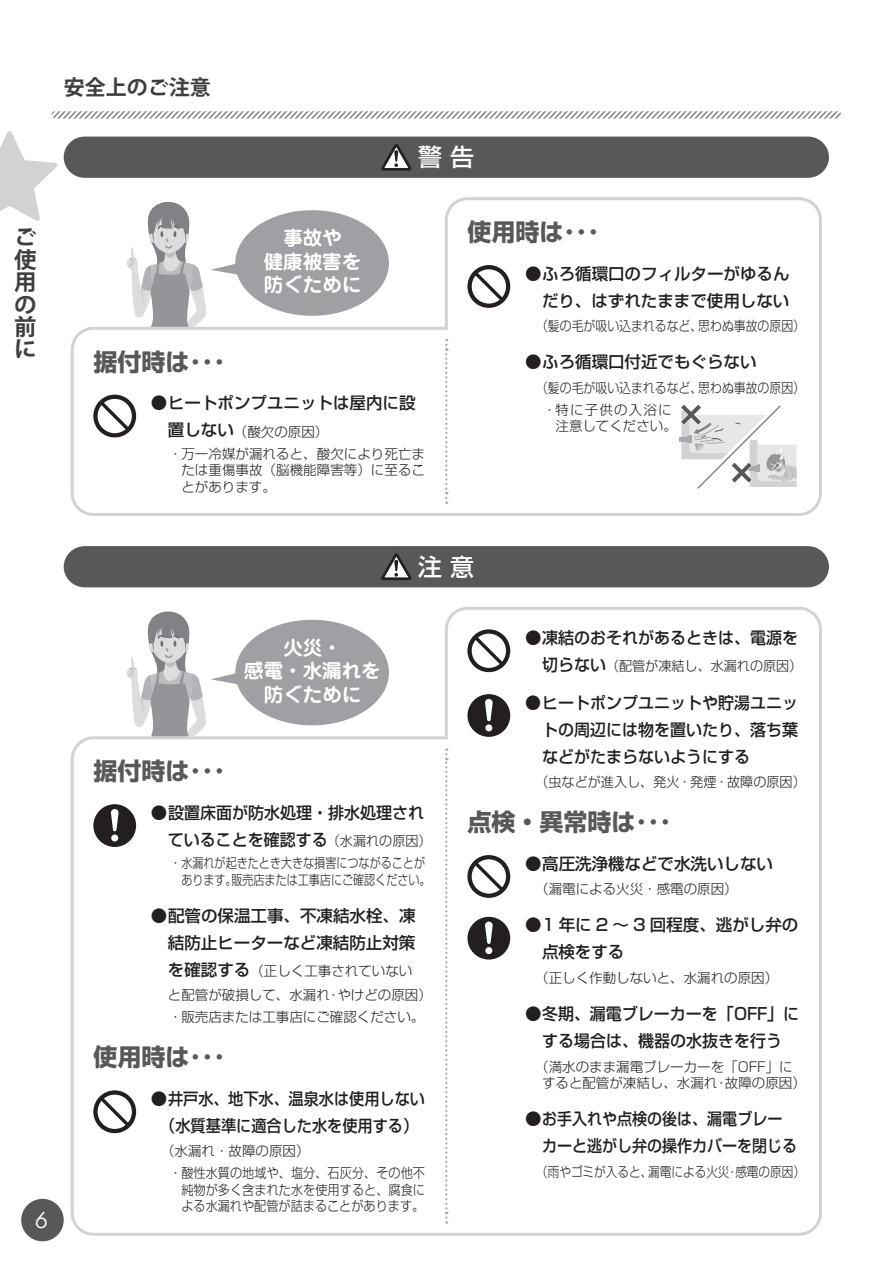
<style>
.page{position:relative;width:893px;height:1263px;background:#fff}
.page>*{position:absolute;margin:0;border:0;box-sizing:border-box;transform-origin:0 0}
.t1{font:24px "Shin Go Pro Bold 90 msp RKSJ H";color:#57585a}
.t2{font:24px "Shin Go Pro Medium 90 msp RKSJ H";color:#fff}
.t3{font:22.5px/22.5px "Koz Go Pro Bold 90 msp RKSJ V";color:#3e3e3f;text-align:justify}
.t4{font:italic 22.5px "Century Gothic";color:#fff}
.t5{font:21px "Koz Go Pro Bold 90 msp RKSJ H";color:#3e3e3f}
.t6{font:19.5px/23.4px "Jun 501 Pro Bold 90 msp RKSJ H";color:#fff;text-align:center}
.t7{font:16.5px/27px "Shin Go Pro Medium 90 msp RKSJ H";color:#231f20;text-align:right}
.t8{font:16.5px/27px "Shin Go Pro Medium 90 msp RKSJ H";color:#231f20;text-align:center;scale:.92 1}
.t9{font:16.5px/27px "Shin Go Pro Medium 90 msp RKSJ H";color:#231f20;scale:.91 1}
.t10{font:13.5px/16.5px "Shin Go Pro Light 90 msp RKSJ H";color:#231f20}
.t11{font:13.5px/22px "Shin Go Pro Light 90 msp RKSJ H";color:#231f20;scale:.88 1}
.t12{font:13.5px/16.5px "Shin Go Pro Light 90 msp RKSJ H";color:#231f20;scale:.9 1}
.t13{font:13.5px "Shin Go Pro Light 90 msp RKSJ H";color:#231f20;scale:.86 1}
.s1{font-family:"Jun 34 Pro Medium 90 msp RKSJ H"}
.s2{font-family:"Shin Go Pro Medium 90 msp RKSJ H";font-size:16.5px}
.s3{font-family:"Shin Go Pro Light 90 msp RKSJ H";font-size:13.5px}
</style>
<div class="page">
<svg style="left:0;top:131px;width:58px;height:90px"></svg>
<svg style="left:51px;top:111px;width:790px;height:8px"></svg>
<div style="left:21px;top:1199px;width:43px;height:42px;background:#57585a;border-radius:50%"></div>
<hr style="left:71px;top:350px;width:3px;height:143px;background:#d1d2d4">
<hr style="left:93px;top:513px;width:706px;height:3px;background:#d1d2d4">
<hr style="left:819px;top:220px;width:3px;height:108px;background:#d1d2d4">
<svg style="left:819px;top:328px;width:3px;height:22px"></svg>
<hr style="left:819px;top:350px;width:3px;height:143px;background:#d1d2d4">
<hr style="left:468px;top:197px;width:331px;height:3px;background:#d1d2d4">
<hr style="left:445px;top:220px;width:3px;height:107px;background:#d1d2d4">
<hr style="left:93px;top:327px;width:355px;height:3px;background:#d1d2d4">
<svg style="left:445px;top:339px;width:2px;height:165px"></svg>
<div style="left:235px;top:210px;width:154px;height:106px;background:#9ea0a4;border-radius:50%"></div>
<svg style="left:126px;top:202px;width:120px;height:125px"></svg>
<hr style="left:71px;top:759px;width:3px;height:454px;background:#d1d2d4">
<hr style="left:93px;top:1233px;width:706px;height:3px;background:#d1d2d4">
<hr style="left:819px;top:630px;width:3px;height:108px;background:#d1d2d4">
<svg style="left:819px;top:738px;width:3px;height:21px"></svg>
<hr style="left:819px;top:759px;width:3px;height:454px;background:#d1d2d4">
<hr style="left:468px;top:607px;width:331px;height:3px;background:#d1d2d4">
<hr style="left:445px;top:630px;width:3px;height:106px;background:#d1d2d4">
<hr style="left:93px;top:736px;width:355px;height:3px;background:#d1d2d4">
<svg style="left:445px;top:748px;width:2px;height:476px"></svg>
<div style="left:235px;top:620px;width:154px;height:105px;background:#9ea0a4;border-radius:50%"></div>
<svg style="left:126px;top:611px;width:120px;height:125px"></svg>
<div style="left:65px;top:138px;width:762px;height:38px;background:#57585a;border-radius:19px"></div>
<div style="left:64px;top:137px;width:765px;height:41px;border:3px solid #57585a;border-radius:19px"></div>
<svg style="left:381px;top:144px;width:31px;height:27px"></svg>
<svg style="left:445px;top:197px;width:23px;height:23px"></svg>
<svg style="left:799px;top:197px;width:23px;height:23px"></svg>
<svg style="left:467px;top:265px;width:43px;height:43px"></svg>
<svg style="left:472px;top:269px;width:34px;height:35px"></svg>
<svg style="left:70px;top:327px;width:24px;height:26px"></svg>
<div style="left:93px;top:395px;width:43px;height:42px;background:#231f20;border-radius:50%"></div>
<svg style="left:98px;top:399px;width:34px;height:34px"></svg>
<svg style="left:70px;top:490px;width:24px;height:26px"></svg>
<svg style="left:679px;top:404px;width:143px;height:112px"></svg>
<div style="left:65px;top:548px;width:762px;height:38px;background:#57585a;border-radius:19px"></div>
<div style="left:64px;top:546px;width:765px;height:41px;border:3px solid #57585a;border-radius:19px"></div>
<svg style="left:381px;top:553px;width:31px;height:27px"></svg>
<svg style="left:796px;top:606px;width:26px;height:24px"></svg>
<div style="left:467px;top:629px;width:43px;height:43px;background:#231f20;border-radius:50%"></div>
<svg style="left:445px;top:606px;width:61px;height:62px"></svg>
<div style="left:467px;top:694px;width:43px;height:43px;background:#231f20;border-radius:50%"></div>
<div style="left:485px;top:724px;width:7px;height:7px;background:#fff;border-radius:50%"></div>
<svg style="left:485px;top:699px;width:8px;height:22px"></svg>
<div style="left:467px;top:855px;width:43px;height:43px;background:#231f20;border-radius:50%"></div>
<svg style="left:472px;top:859px;width:34px;height:35px"></svg>
<div style="left:467px;top:917px;width:43px;height:43px;background:#231f20;border-radius:50%"></div>
<div style="left:485px;top:947px;width:7px;height:7px;background:#fff;border-radius:50%"></div>
<svg style="left:485px;top:922px;width:8px;height:22px"></svg>
<svg style="left:70px;top:736px;width:26px;height:26px"></svg>
<div style="left:93px;top:804px;width:43px;height:43px;background:#231f20;border-radius:50%"></div>
<div style="left:111px;top:835px;width:7px;height:7px;background:#fff;border-radius:50%"></div>
<svg style="left:111px;top:809px;width:8px;height:22px"></svg>
<svg style="left:93px;top:1090px;width:43px;height:43px"></svg>
<svg style="left:98px;top:1095px;width:34px;height:34px"></svg>
<svg style="left:70px;top:1210px;width:26px;height:26px"></svg>
<svg style="left:796px;top:1213px;width:26px;height:23px"></svg>
<h2 class="t3" style="left:14px;top:228px;width:24px">ご使用の前に</h2>
<h3 class="t5" style="left:64px;top:79px;width:148px">安全上のご注意</h3>
<h1 class="t2" style="left:418px;top:148px;width:57px">警 告</h1>
<h3 class="t6" style="left:264px;top:229px;width:99px">事故や<br>健康被害を防ぐために</h3>
<h1 class="t1" style="left:468px;top:223px;width:133px">使用時は･･･</h1>
<p class="t7" style="left:525px;top:262px;width:266px"><span class="s1">●</span>ふろ循環口のフィルターがゆるんだり、はずれたままで使用しない</p>
<p class="t11" style="left:536px;top:317px;width:307px">（髪の毛が吸い込まれるなど、思わぬ事故の原因）</p>
<p class="t7" style="left:525px;top:351px;width:233px"><span class="s1">●</span>ふろ循環口付近でもぐらない</p>
<p class="t11" style="left:543px;top:379px;width:299px;text-indent:-7px">（髪の毛が吸い込まれるなど、思わぬ事故の原因）・ 特に子供の入浴に</p>
<p class="t10" style="left:555px;top:420px;width:123px">注意してください。</p>
<h1 class="t1" style="left:93px;top:353px;width:133px">据付時は･･･</h1>
<p class="t7" style="left:151px;top:392px;width:266px"><span class="s1">●</span>ヒートポンプユニットは屋内に設</p>
<p class="t10" style="left:168px;top:422px;width:259px;line-height:22px"><span class="s2">置しない</span>（酸欠の原因）<br>・ 万一冷媒が漏れると、酸欠により死亡ま</p>
<p class="t10" style="left:181px;top:464px;width:245px">たは重傷事故（脳機能障害等）に至ることがあります。</p>
<h2 class="t4" style="left:36px;top:1206px;width:14px">6</h2>
<h1 class="t2" style="left:418px;top:558px;width:57px">注 意</h1>
<h3 class="t6" style="left:244px;top:638px;width:138px">火災・<br>感電・水漏れを防ぐために</h3>
<h1 class="t1" style="left:93px;top:762px;width:133px">据付時は･･･</h1>
<p class="t7" style="left:168px;top:801px;width:265px;text-align:left;text-indent:-17px"><span class="s1">●</span>設置床面が防水処理・排水処理されていることを確認する<span class="s3">（水漏れの原因）</span></p>
<p class="t10" style="left:181px;top:857px;width:251px;text-indent:-13px">・ 水漏れが起きたとき大きな損害につながることがあります。販売店または工事店にご確認ください。</p>
<p class="t7" style="left:151px;top:905px;width:266px"><span class="s1">●</span>配管の保温工事、不凍結水栓、凍結防止ヒーターなど凍結防止対策</p>
<p class="t10" style="left:168px;top:961px;width:265px;line-height:24px"><span class="s2">を確認する</span>（正しく工事されていない<br>と配管が破損して、水漏れ・やけどの原因）</p>
<p class="t10" style="left:169px;top:1011px;width:257px">・ 販売店または工事店にご確認ください。</p>
<h1 class="t1" style="left:93px;top:1048px;width:133px">使用時は･･･</h1>
<p class="t8" style="left:151px;top:1088px;width:299px"><span class="s1">●</span>井戸水、地下水、温泉水は使用しない（水質基準に適合した水を使用する）</p>
<p class="t10" style="left:169px;top:1142px;width:258px;line-height:22px;text-indent:-8px">（水漏れ・故障の原因）<br>・ 酸性水質の地域や、塩分、石灰分、その他不</p>
<p class="t12" style="left:181px;top:1183px;width:272px">純物が多く含まれた水を使用すると、腐食による水漏れや配管が詰まることがあります。</p>
<p class="t7" style="left:525px;top:627px;width:275px"><span class="s1">●</span>凍結のおそれがあるときは、電源を</p>
<p class="t10" style="left:542px;top:660px;width:262px"><span class="s2">切らない</span>（配管が凍結し、水漏れの原因）</p>
<p class="t7" style="left:542px;top:691px;width:258px;text-align:justify;text-indent:-17px"><span class="s1">●</span>ヒートポンプユニットや貯湯ユニットの周辺には物を置いたり、落ち葉などがたまらないようにする</p>
<p class="t10" style="left:535px;top:776px;width:272px">（虫などが進入し、発火・発煙・故障の原因）</p>
<h1 class="t1" style="left:468px;top:813px;width:205px">点検・異常時は･･･</h1>
<p class="t7" style="left:525px;top:852px;width:250px"><span class="s1">●</span>高圧洗浄機などで水洗いしない</p>
<p class="t10" style="left:535px;top:883px;width:204px">（漏電による火災・感電の原因）</p>
<p class="t7" style="left:542px;top:914px;width:258px;text-align:left;text-indent:-17px"><span class="s1">●</span>1 年に 2 ～ 3 回程度、逃がし弁の点検をする</p>
<p class="t10" style="left:535px;top:971px;width:244px">（正しく作動しないと、水漏れの原因）</p>
<p class="t7" style="left:525px;top:1003px;width:276px;text-align:center"><span class="s1">●</span>冬期、漏電ブレーカーを「OFF」にする場合は、機器の水抜きを行う</p>
<p class="t10" style="left:542px;top:1060px;width:265px;text-indent:-7px">（満水のまま漏電ブレーカーを「OFF」にすると配管が凍結し、水漏れ・故障の原因）</p>
<p class="t9" style="left:542px;top:1108px;width:282px;text-indent:-17px"><span class="s1">●</span>お手入れや点検の後は、漏電ブレーカーと逃がし弁の操作カバーを閉じる</p>
<p class="t13" style="left:536px;top:1167px;width:314px">（雨やゴミが入ると、漏電による火災・感電の原因）</p>
</div>
